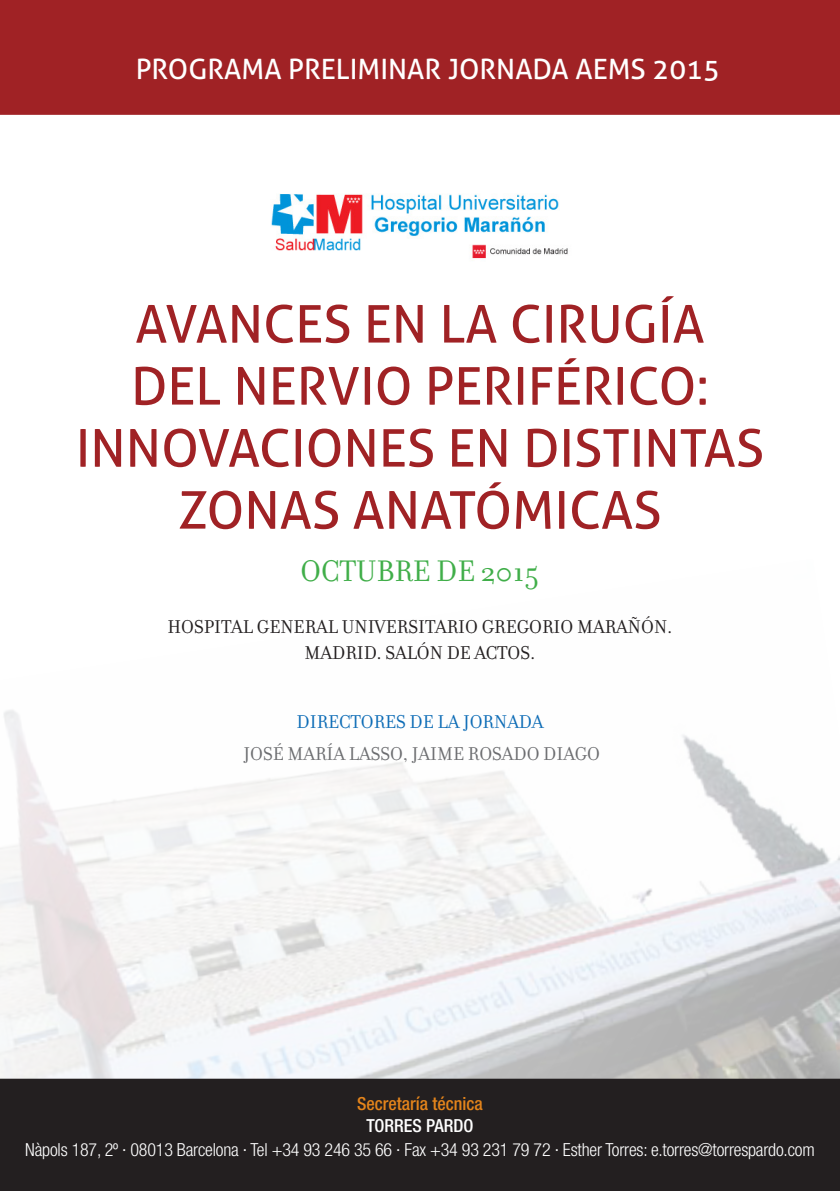
<style>
.page{position:relative;width:840px;height:1191px;background:#fff}
.page>*{position:absolute;margin:0;border:0;box-sizing:border-box;transform-origin:0 0}
.t1{font:52px/62px "Aller";color:#a02225;text-align:center}
.t2{font:32px "Filosofia";color:#40ae49}
.t3{font:28px "Aller";color:#fff}
.t4{font:20px "Filosofia";color:#231f20}
.t5{font:20px "Filosofia";color:#6c6d70}
.t6{font:20px "Filosofia";color:#0d6cb6}
.t7{font:300 condensed 18px/24px "Helvetica Neue LT Com";letter-spacing:-.01em;color:#fff;text-align:center}
.t8{font:500 condensed 18px "Helvetica Neue LT Com";color:#e4841b}
.s1{font-weight:500}
</style>
<div class="page">
<img style="left:0;top:710px;width:839px;height:368px">
<div style="left:0;top:0;width:839px;height:115px;background:#a02225"></div>
<img style="left:271px;top:194px;width:297px;height:65px">
<div style="left:0;top:1078px;width:839px;height:113px;background:#231f20"></div>
<p class="t3" style="left:136px;top:52px;width:585px">PROGRAMA PRELIMINAR JORNADA AEMS 2015</p>
<p class="t1" style="left:135px;top:293px;width:570px">AVANCES EN LA CIRUGÍA</p>
<p class="t1" style="left:131px;top:355px;width:579px">DEL NERVIO PERIFÉRICO:</p>
<p class="t1" style="left:76px;top:417px;width:689px">INNOVACIONES EN DISTINTAS<br>ZONAS ANATÓMICAS</p>
<p class="t2" style="left:300px;top:553px;width:240px">OCTUBRE DE 2015</p>
<p class="t4" style="left:167px;top:615px;width:506px">HOSPITAL GENERAL UNIVERSITARIO GREGORIO MARAÑÓN.</p>
<p class="t4" style="left:304px;top:641px;width:232px">MADRID. SALÓN DE ACTOS.</p>
<p class="t6" style="left:296px;top:710px;width:248px">DIRECTORES DE LA JORNADA</p>
<p class="t5" style="left:243px;top:742px;width:358px">JOSÉ MARÍA LASSO, JAIME ROSADO DIAGO</p>
<p class="t8" style="left:357px;top:1092px;width:127px">Secretaría técnica</p>
<p class="t7" style="left:25px;top:1113px;width:790px"><span class="s1">TORRES PARDO<br></span>Nàpols 187, 2º · 08013 Barcelona · Tel +34 93 246 35 66 · Fax +34 93 231 79 72 · Esther Torres: e.torres@torrespardo.com</p>
</div>
